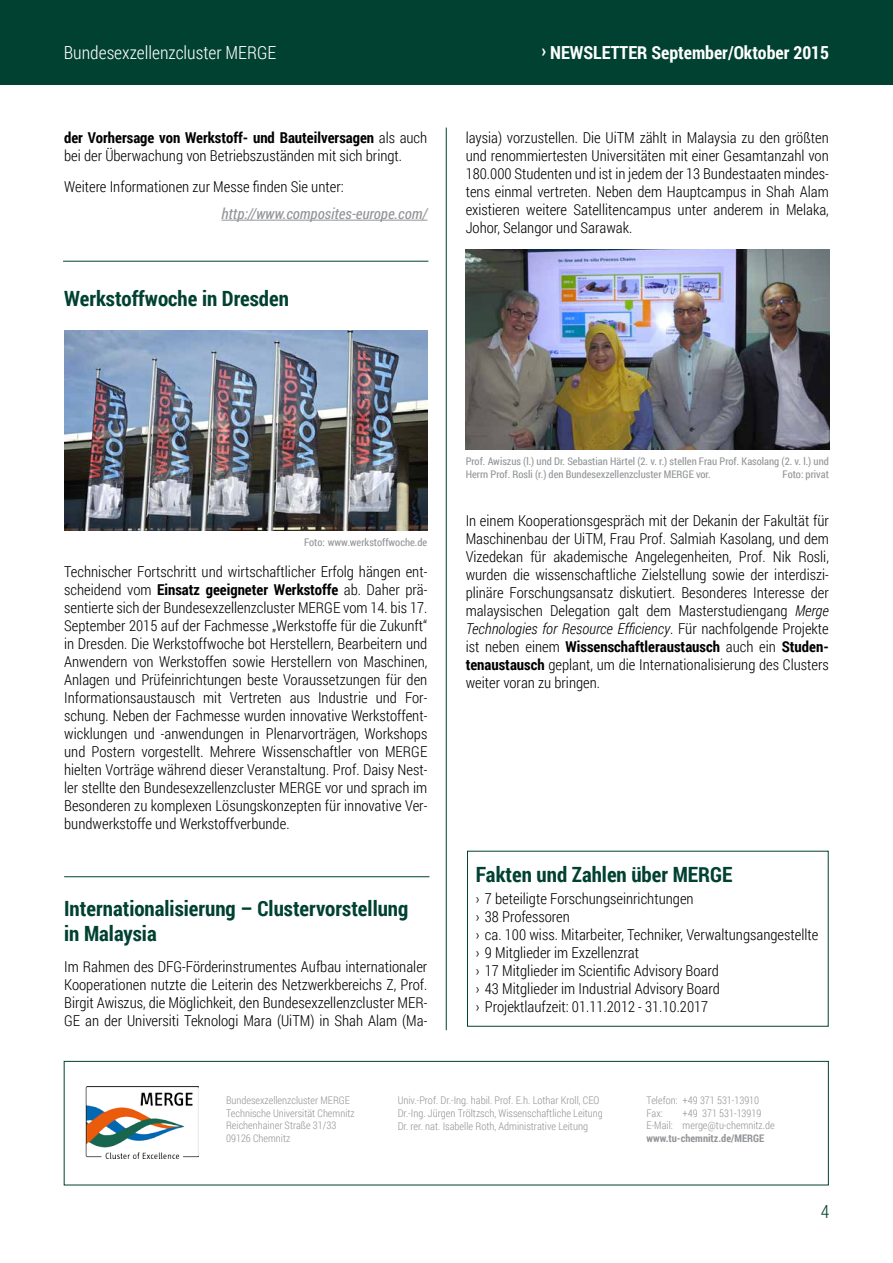
<style>
.page{position:relative;width:893px;height:1263px;background:#fff}
.page>*{position:absolute;margin:0;border:0;box-sizing:border-box;transform-origin:0 0}
.t1{font:700 21px/25.2px "Roboto Condensed";color:#004131}
.t2{font:700 18px "Roboto Condensed";color:#fff}
.t3{font:300 18px "Roboto Condensed";color:#fff}
.t4{font:300 18px "Roboto Condensed";color:#004131}
.t5{font:300 15px/18px "Roboto Condensed";color:#000;text-align:justify}
.t6{font:italic 15px "Roboto Condensed";color:#939598}
.t7{font:300 10.65px/12.8px "Roboto Condensed";color:#939598}
.t8{font:10.5px/12.6px "Roboto Condensed";color:#939598}
.t9{font:300 10.5px/12.6px "Roboto Condensed";color:#939598}
.t10{font:700 10.5px "Roboto Condensed";color:#939598}
.s1{font-weight:700}
.s2{font-style:italic}
</style>
<div class="page">
<div style="left:0;top:0;width:893px;height:85px;background:#004131"></div>
<hr style="left:221px;top:220px;width:206px;height:1px;background:#939598">
<img style="left:64px;top:331px;width:364px;height:200px">
<hr style="left:446px;top:128px;width:1px;height:902px;background:#004131">
<img style="left:466px;top:249px;width:363px;height:200px">
<hr style="left:64px;top:876px;width:365px;height:1px;background:#004131">
<div style="left:64px;top:1061px;width:765px;height:124px;border:1px solid #004131"></div>
<img style="left:85px;top:1086px;width:113px;height:72px">
<hr style="left:63px;top:261px;width:365px;height:1px;background:#004131">
<p class="t3" style="left:64px;top:40px;width:214px">Bundesexzellenzcluster MERGE</p>
<p class="t2" style="left:541px;top:40px;width:289px">› NEWSLETTER September/Oktober 2015</p>
<p class="t5" style="left:64px;top:128px;width:365px"><span class="s1">der Vorhersage von Werkstoff- und Bauteilversagen</span> als auch bei der Überwachung von Betriebszuständen mit sich bringt.</p>
<p class="t5" style="left:64px;top:177px;width:281px">Weitere Informationen zur Messe finden Sie unter:</p>
<p class="t6" style="left:221px;top:203px;width:207px">http://www.composites-europe.com/</p>
<h1 class="t1" style="left:64px;top:285px;width:226px">Werkstoffwoche in Dresden</h1>
<p class="t5" style="left:466px;top:128px;width:365px">laysia) vorzustellen. Die UiTM zählt in Malaysia zu den größten und renommiertesten Universitäten mit einer Gesamtanzahl von 180.000 Studenten und ist in jedem der 13 Bundestaaten mindes&shy;tens einmal vertreten. Neben dem Hauptcampus in Shah Alam existieren weitere Satellitencampus unter anderem in Melaka, Johor, Selangor und Sarawak.</p>
<p class="t8" style="left:304px;top:536px;width:125px">Foto: www.werkstoffwoche.de</p>
<p class="t5" style="left:64px;top:562px;width:365px">Technischer Fortschritt und wirtschaftlicher Erfolg hängen ent&shy;scheidend vom <span class="s1">Einsatz geeigneter Werkstoffe</span> ab. Daher prä&shy;sentierte sich der Bundesexzellenzcluster MERGE vom 14. bis 17.<br>September 2015 auf der Fachmesse „Werkstoffe für die Zukunft“ in Dresden. Die Werkstoffwoche bot Herstellern, Bearbeitern und Anwendern von Werkstoffen sowie Herstellern von Maschinen, Anlagen und Prüfeinrichtungen beste Voraussetzungen für den Informationsaustausch mit Vertreten aus Industrie und For&shy;schung. Neben der Fachmesse wurden innovative Werkstoffent&shy;wicklungen und -anwendungen in Plenarvorträgen, Workshops und Postern vorgestellt. Mehrere Wissenschaftler von MERGE hielten Vorträge während dieser Veranstaltung. Prof. Daisy Nest&shy;ler stellte den Bundesexzellenzcluster MERGE vor und sprach im Besonderen zu komplexen Lösungskonzepten für innovative Ver&shy;bundwerkstoffe und Werkstoffverbunde.</p>
<h1 class="t1" style="left:64px;top:895px;width:346px">Internationalisierung – Clustervorstellung in Malaysia</h1>
<p class="t5" style="left:64px;top:957px;width:365px">Im Rahmen des DFG-Förderinstrumentes Aufbau internationaler Kooperationen nutzte die Leiterin des Netzwerkbereichs Z, Prof.<br>Birgit Awiszus, die Möglichkeit, den Bundesexzellenzcluster MER-GE an der Universiti Teknologi Mara (UiTM) in Shah Alam (Ma-</p>
<p class="t8" style="left:466px;top:455px;width:365px">Prof. Awiszus (l.) und Dr. Sebastian Härtel (2. v. r.) stellen Frau Prof. Kasolang (2. v. l.) und<br>Herrn Prof. Rosli (r.) den Bundesexzellenzcluster MERGE vor.</p>
<p class="t8" style="left:782px;top:467px;width:48px">Foto: privat</p>
<p class="t5" style="left:466px;top:511px;width:365px">In einem Kooperationsgespräch mit der Dekanin der Fakultät für Maschinenbau der UiTM, Frau Prof. Salmiah Kasolang, und dem Vizedekan für akademische Angelegenheiten, Prof. Nik Rosli, wurden die wissenschaftliche Zielstellung sowie der interdiszi&shy;plinäre Forschungsansatz diskutiert. Besonderes Interesse der malaysischen Delegation galt dem Masterstudiengang <span class="s2">Merge Technologies for Resource Efficiency</span>. Für nachfolgende Projekte ist neben einem <span class="s1">Wissenschaftleraustausch</span> auch ein <span class="s1">Studen&shy;tenaustausch</span> geplant, um die Internationalisierung des Clusters weiter voran zu bringen.</p>
<h1 class="t1" style="left:476px;top:861px;width:258px">Fakten und Zahlen über MERGE</h1>
<p class="t5" style="left:476px;top:889px;width:344px;text-align:left">› 7 beteiligte Forschungseinrichtungen<br>› 38 Professoren<br>› ca. 100 wiss. Mitarbeiter, Techniker, Verwaltungsangestellte › 9 Mitglieder im Exzellenzrat<br>› 17 Mitglieder im Scientific Advisory Board<br>› 43 Mitglieder im Industrial Advisory Board<br>› Projektlaufzeit: 01.11.2012 - 31.10.2017</p>
<p class="t9" style="left:226px;top:1094px;width:130px">Bundesexzellenzcluster MERGE<br>Technische Universität Chemnitz<br>Reichenhainer Straße 31/33<br>09126 Chemnitz</p>
<p class="t7" style="left:398px;top:1094px;width:207px">Univ.-Prof. Dr.-Ing. habil. Prof. E.h. Lothar Kroll, CEO<br>Dr.-Ing. Jürgen Tröltzsch, Wissenschaftliche Leitung<br>Dr. rer. nat. Isabelle Roth, Administrative Leitung</p>
<p class="t9" style="left:647px;top:1094px;width:114px">Telefon: +49 371 531-13910<br>Fax:</p>
<p class="t9" style="left:647px;top:1106px;width:130px;text-indent:36px">+49 371 531-13919<br>E-Mail: merge@tu-chemnitz.de</p>
<p class="t10" style="left:647px;top:1131px;width:119px">www.tu-chemnitz.de/MERGE</p>
<p class="t4" style="left:821px;top:1199px;width:10px">4</p>
</div>
